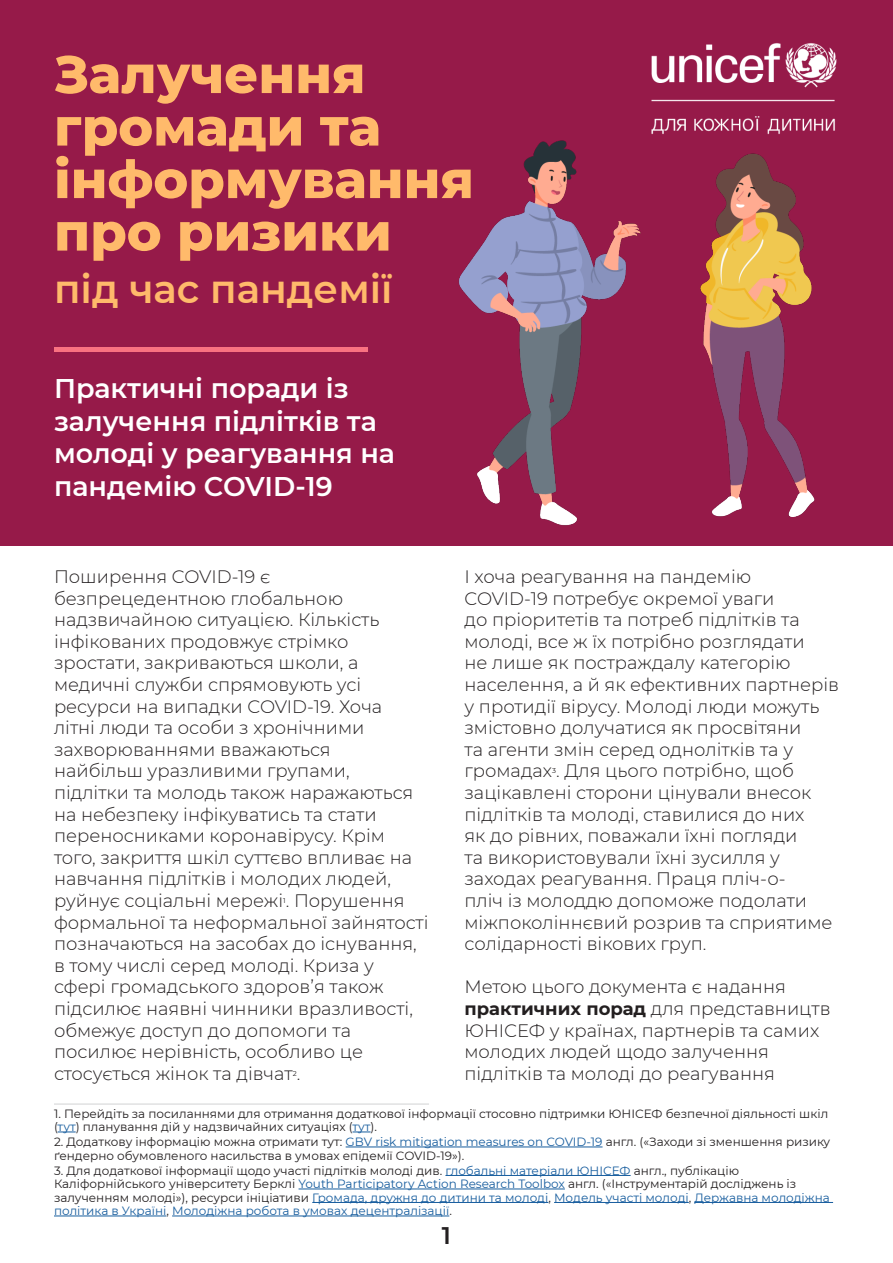
<style>
.page{position:relative;width:893px;height:1263px;background:#fff}
.page>*{position:absolute;margin:0;border:0;box-sizing:border-box;transform-origin:0 0}
.t1{font:800 52.5px/52.5px "Montserrat";color:#ffba6b}
.t2{font:600 39px "Montserrat";color:#ffba6b}
.t3{font:600 27px/32.4px "Montserrat";color:#fff}
.t4{font:600 24px "Montserrat";color:#231f20}
.main{font:300 18px/21.6px "Montserrat";color:#231f20}
.footnote{font:12px/13.5px "Montserrat";color:#175d9e}
.footnote-2{font:12px/13.5px "Montserrat";color:#231f20}
.main-2{font:7.05px "Montserrat";color:#231f20}
.s1{font-weight:700}
.s2{color:#175d9e}
.s3{color:#231f20}
</style>
<div class="page">
<div style="left:0;top:0;width:893px;height:546px;background:#961a49"></div>
<img style="left:651px;top:43px;width:186px;height:45px">
<hr style="left:54px;top:1104px;width:375px;height:1px;background:#d1d2d4">
<svg style="left:58px;top:1132px;width:18px;height:1px"></svg>
<svg style="left:353px;top:1132px;width:18px;height:1px"></svg>
<hr style="left:346px;top:1147px;width:257px;height:1px;background:#175d9e">
<hr style="left:445px;top:1175px;width:186px;height:1px;background:#175d9e">
<hr style="left:299px;top:1189px;width:266px;height:1px;background:#175d9e">
<hr style="left:312px;top:1202px;width:236px;height:1px;background:#175d9e">
<hr style="left:554px;top:1202px;width:135px;height:1px;background:#175d9e">
<hr style="left:694px;top:1202px;width:139px;height:1px;background:#175d9e">
<hr style="left:54px;top:1216px;width:112px;height:1px;background:#175d9e">
<hr style="left:172px;top:1216px;width:277px;height:1px;background:#175d9e">
<hr style="left:54px;top:347px;width:314px;height:4px;background:#f97281">
<img style="left:458px;top:99px;width:377px;height:427px">
<p class="t1" style="left:54px;top:45px;width:421px">Залучення громади та інформування про ризики</p>
<p class="t2" style="left:54px;top:262px;width:340px">під час пандемії</p>
<p class="t3" style="left:54px;top:371px;width:343px">Практичні поради із залучення підлітків та молоді у реагування на пандемію COVID-19</p>
<p class="main" style="left:464px;top:565px;width:376px">І хоча реагування на пандемію COVID-19 потребує окремої уваги<br>до пріоритетів та потреб підлітків та молоді, все ж їх потрібно розглядати<br>не лише як постраждалу категорію населення, а й як ефективних партнерів у протидії вірусу. Молоді люди можуть змістовно долучатися як просвітяни<br>та агенти змін серед однолітків та у громадах . Для цього потрібно, щоб</p>
<p class="main" style="left:54px;top:565px;width:361px">Поширення COVID-19 є безпрецедентною глобальною надзвичайною ситуацією. Кількість інфікованих продовжує стрімко зростати, закриваються школи, а медичні служби спрямовують усі ресурси на випадки COVID-19. Хоча літні люди та особи з хронічними захворюваннями вважаються найбільш уразливими групами, підлітки та молодь також наражаються на небезпеку інфікуватись та стати переносниками коронавірусу. Крім того, закриття шкіл суттєво впливає на навчання підлітків і молодих людей, руйнує соціальні мережі. Порушення</p>
<p class="main-2" style="left:552px;top:766px;width:5px">3</p>
<p class="main" style="left:464px;top:781px;width:369px">зацікавлені сторони цінували внесок підлітків та молоді, ставилися до них<br>як до рівних, поважали їхні погляди<br>та використовували їхні зусилля у заходах реагування. Праця пліч-о-<br>пліч із молоддю допоможе подолати міжпоколіннєвий розрив та сприятиме солідарності вікових груп.</p>
<p class="main" style="left:464px;top:976px;width:368px">Метою цього документа є надання <span class="s1">практичних порад</span> для представництв ЮНІСЕФ у країнах, партнерів та самих молодих людей щодо залучення підлітків та молоді до реагування</p>
<p class="main-2" style="left:283px;top:896px;width:4px">1</p>
<p class="main" style="left:54px;top:911px;width:376px">формальної та неформальної зайнятості позначаються на засобах до існування, в тому числі серед молоді. Криза у сфері громадського здоров’я також підсилює наявні чинники вразливості, обмежує доступ до допомоги та посилює нерівність, особливо це стосується жінок та дівчат .</p>
<p class="main-2" style="left:293px;top:1068px;width:5px">2</p>
<p class="footnote-2" style="left:54px;top:1106px;width:776px">1. Перейдіть за посиланнями для отримання додаткової інформації стосовно підтримки ЮНІСЕФ безпечної діяльності шкіл (<span class="s2">тут</span>) планування дій у надзвичайних ситуаціях (<span class="s2">тут</span>).</p>
<p class="footnote-2" style="left:54px;top:1134px;width:778px">2. Додаткову інформацію можна отримати тут: <span class="s2">GBV risk mitigation measures on COVID-19</span> англ. («Заходи зі зменшення ризику ґендерно обумовленого насильства в умовах епідемії COVID-19»).</p>
<p class="footnote" style="left:54px;top:1163px;width:777px"><span class="s3">3. Для додаткової інформації щодо участі підлітків молоді див.</span> глобальні матеріали ЮНІСЕФ <span class="s3">англ., публікацію Каліфорнійського університету Берклі</span> Youth Participatory Action Research Toolbox <span class="s3">англ. («Інструментарій досліджень із залученням молоді»), ресурси ініціативи</span> Громада, дружня до дитини та молоді<span class="s3">,</span> Модель участі молоді<span class="s3">,</span> Державна молодіжна політика в Україні<span class="s3">,</span> Молодіжна робота в умовах децентралізації<span class="s3">.</span></p>
<h3 class="t4" style="left:442px;top:1219px;width:11px">1</h3>
</div>
